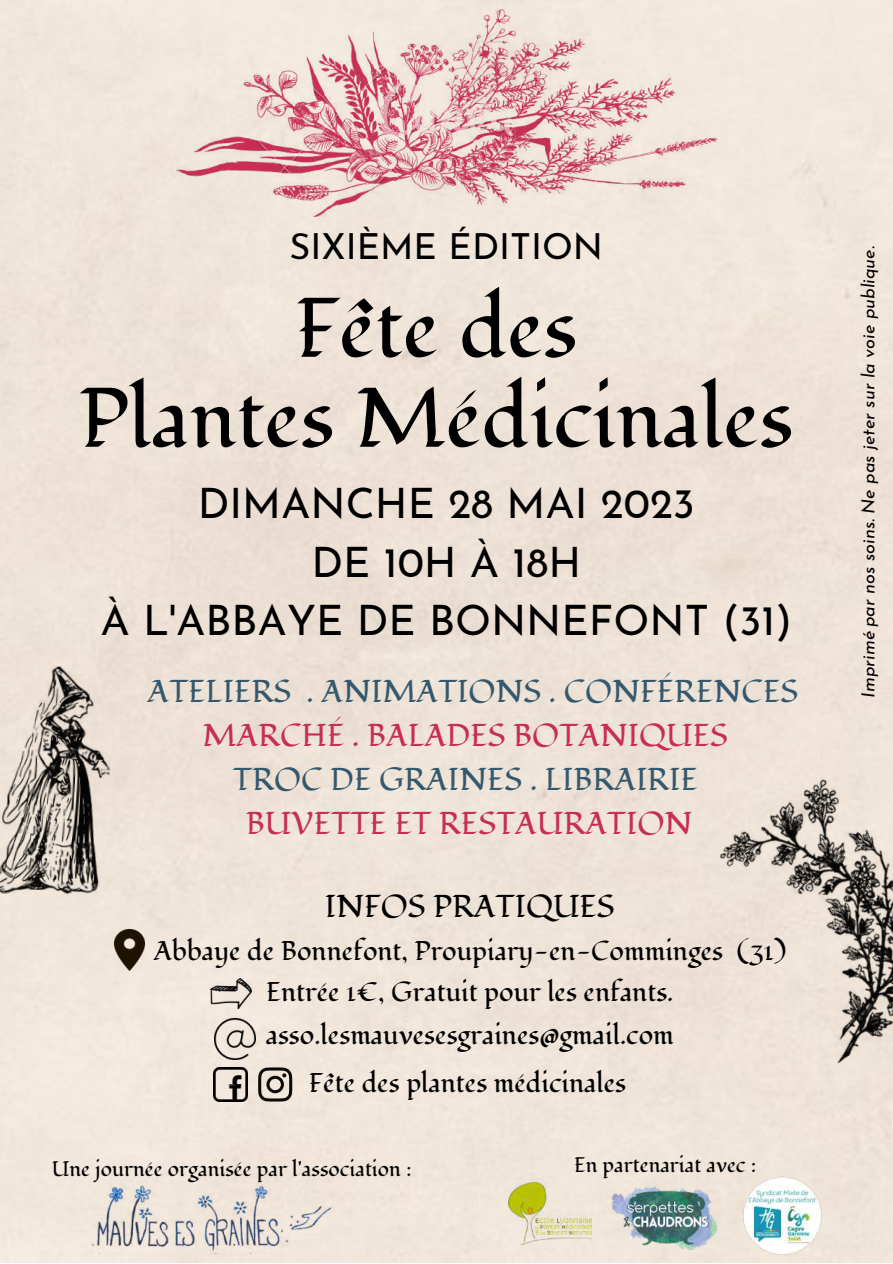
<style>
.page{position:relative;width:893px;height:1264px;background:#fff}
.page>*{position:absolute;margin:0;border:0;box-sizing:border-box;transform-origin:0 0}
.t1{font:83.85px/89.8px "Fondamento";color:#000;text-align:center}
.t2{font:42px/58.5px "Josefin Sans";color:#000;text-align:center}
.t3{font:36px "Josefin Sans";color:#000}
.t4{font:31.5px "Fondamento";color:#34586e}
.t5{font:31.5px "Fondamento";color:#c62e54}
.t6{font:31.5px "Fondamento";color:#000}
.t7{font:27px/41.8px "Fondamento";color:#000;text-align:center}
.t8{font:21px "Fondamento";color:#000}
.t9{font:italic 18px "Josefin Sans";color:#000}
</style>
<div class="page">
<div style="left:0;top:0;width:892px;height:1262px;background:#efe4d7"></div>
<img style="left:214px;top:1067px;width:34px;height:34px">
<svg style="left:258px;top:1067px;width:34px;height:34px"></svg>
<img style="left:214px;top:1018px;width:41px;height:41px">
<img style="left:176px;top:10px;width:540px;height:207px">
<img style="left:0;top:663px;width:115px;height:235px">
<img style="left:697px;top:770px;width:195px;height:296px">
<img style="left:115px;top:929px;width:29px;height:41px">
<img style="left:210px;top:978px;width:42px;height:30px">
<img style="left:608px;top:1182px;width:113px;height:72px">
<img style="left:508px;top:1182px;width:83px;height:62px">
<img style="left:82px;top:1172px;width:262px;height:81px">
<img style="left:738px;top:1173px;width:88px;height:86px">
<h3 class="t3" style="left:289px;top:232px;width:315px">SIXIÈME ÉDITION</h3>
<h1 class="t1" style="left:79px;top:285px;width:716px">Fête des<br>Plantes Médicinales</h1>
<h2 class="t2" style="left:100px;top:478px;width:693px">DIMANCHE 28 MAI 2023<br>DE 10H À 18H<br>À L'ABBAYE DE BONNEFONT (31)</h2>
<p class="t4" style="left:147px;top:670px;width:652px">ATELIERS . ANIMATIONS . CONFÉRENCES</p>
<p class="t5" style="left:202px;top:714px;width:527px">MARCHÉ . BALADES BOTANIQUES</p>
<p class="t4" style="left:233px;top:758px;width:466px">TROC DE GRAINES . LIBRAIRIE</p>
<p class="t5" style="left:246px;top:802px;width:448px">BUVETTE ET RESTAURATION</p>
<p class="t6" style="left:325px;top:885px;width:291px">INFOS PRATIQUES</p>
<p class="t7" style="left:154px;top:930px;width:633px">Abbaye de Bonnefont, Proupiary-en-Comminges (31)<br>Entrée 1€, Gratuit pour les enfants.</p>
<p class="t7" style="left:266px;top:1014px;width:409px">asso.lesmauvesesgraines@gmail.com</p>
<p class="t7" style="left:309px;top:1062px;width:319px">Fête des plantes médicinales</p>
<p class="t8" style="left:52px;top:1154px;width:361px">Une journée organisée par l'association :</p>
<p class="t8" style="left:574px;top:1150px;width:184px">En partenariat avec :</p>
<p class="t9" style="left:861px;top:697px;width:453px;rotate:-90deg">Imprimé par nos soins. Ne pas jeter sur la voie publique.</p>
</div>
